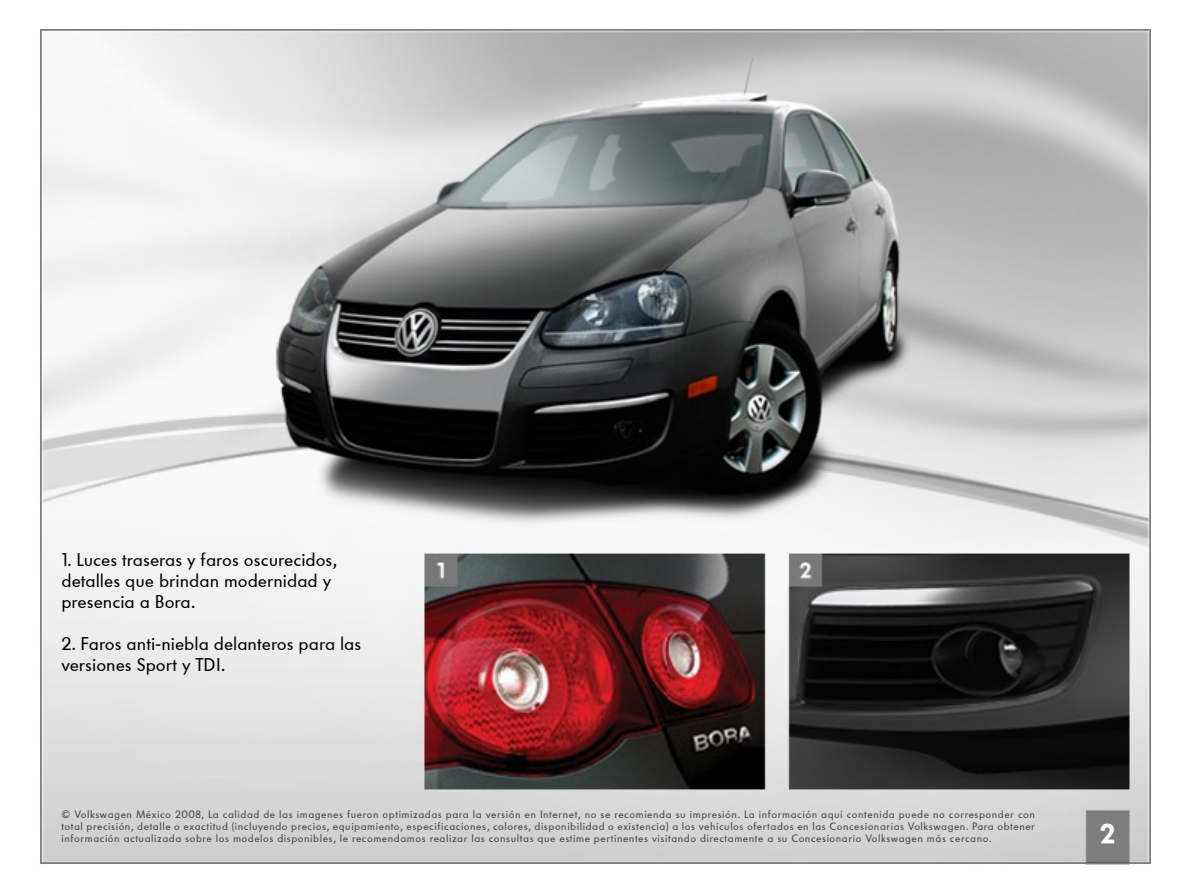
<style>
.page{position:relative;width:1191px;height:893px;background:#fff}
.page>*{position:absolute;margin:0;border:0;box-sizing:border-box;transform-origin:0 0}
.t1{font:27px "Volkswagen Headline";color:#fff}
.t2{font:18px/21px "VW Headline Book";color:#000}
.t3{font:10.5px/12px "VW Headline Book";letter-spacing:.05em;color:#424242;text-align:justify}
</style>
<div class="page">
<img style="left:40px;top:30px;width:1110px;height:834px">
<p class="t2" style="left:61px;top:550px;width:277px">1. Luces traseras y faros oscurecidos, detalles que brindan modernidad y presencia a Bora.</p>
<p class="t2" style="left:61px;top:634px;width:301px">2. Faros anti-niebla delanteros para las versiones Sport y TDI.</p>
<p class="t3" style="left:62px;top:808px;width:975px">© Volkswagen México 2008, La calidad de las imagenes fueron optimizadas para la versión en Internet, no se recomienda su impresión. La información aquí contenida puede no corresponder con total precisión, detalle o exactitud (incluyendo precios, equipamiento, especificaciones, colores, disponibilidad o existencia) a los vehículos ofertados en las Concesionarias Volkswagen. Para obtener información actualizada sobre los modelos disponibles, le recomendamos realizar las consultas que estime pertinentes visitando directamente a su Concesionario Volkswagen más cercano.</p>
<p class="t1" style="left:1100px;top:818px;width:17px">2</p>
</div>
